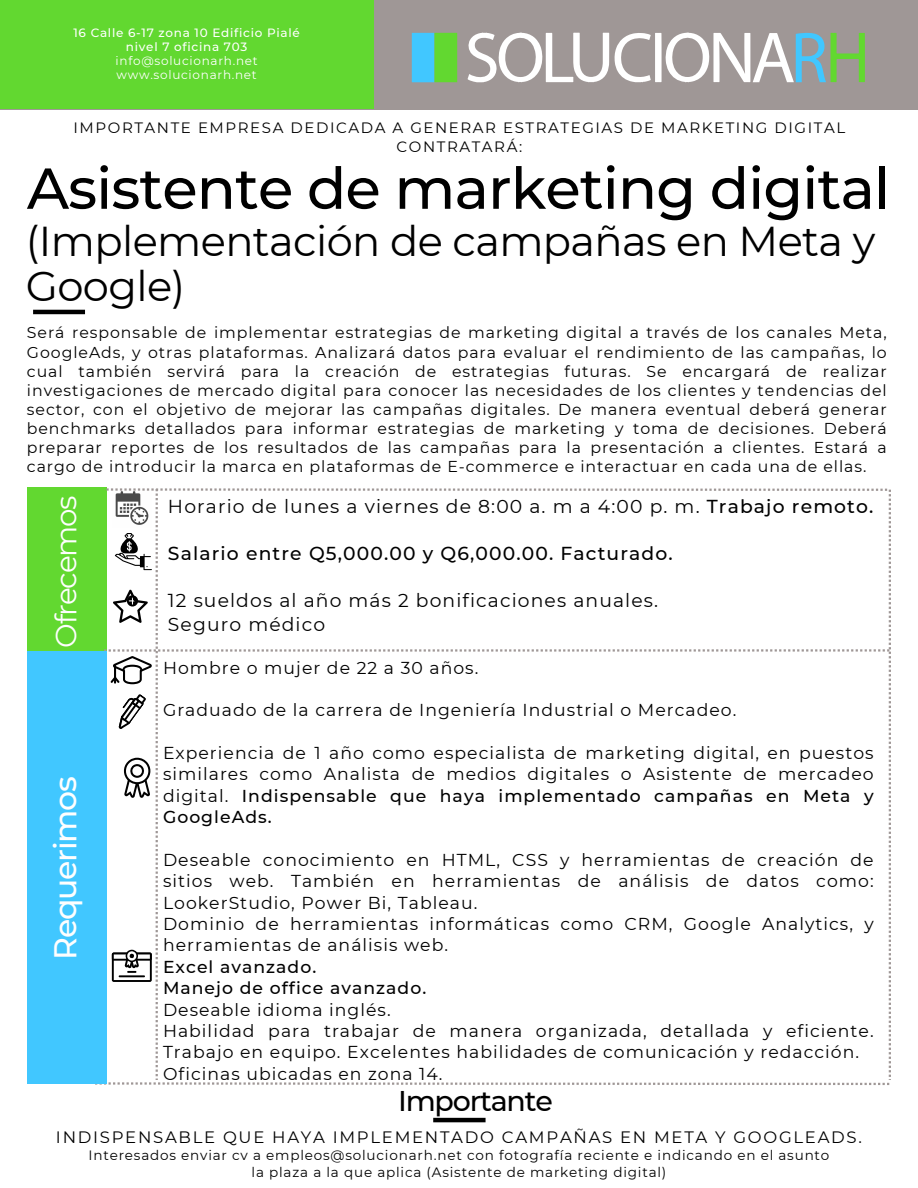
<style>
.page{position:relative;width:918px;height:1188px;background:#fff}
.page>*{position:absolute;margin:0;border:0;box-sizing:border-box;transform-origin:0 0}
.t1{font:500 57.6px "Montserrat";letter-spacing:-.015em;color:#000}
.t2{font:41.7px/45px "Montserrat";letter-spacing:-.015em;color:#000}
.t3{font:500 31.5px "Montserrat";letter-spacing:-.04em;color:#fefefe}
.t4{font:29.4px "Montserrat";letter-spacing:-.04em;color:#fefefe}
.t5{font:500 28.5px "Montserrat";letter-spacing:-.04em;color:#000}
.t6{font:18.75px/23.7px "Montserrat";letter-spacing:.06em;color:#000}
.t7{font:500 18.75px "Montserrat";letter-spacing:.06em;color:#000}
.t8{font:17.25px/21.3px "Montserrat";letter-spacing:.06em;color:#000;text-align:justify}
.t9{font:16.5px "Montserrat";letter-spacing:.105em;color:#000}
.t10{font:15.75px/19.2px "Montserrat";letter-spacing:.06em;color:#000;text-align:justify}
.t11{font:15px/19.2px "Montserrat";letter-spacing:.105em;color:#000;text-align:center}
.t12{font:13.5px/16.8px "Montserrat";letter-spacing:.06em;color:#000;text-align:center}
.t13{font:500 12px/14px "Montserrat";letter-spacing:.06em;color:#fff;text-align:center}
.t14{font:12px "Montserrat";letter-spacing:.06em;color:#fff}
.s1{font-weight:500}
</style>
<div class="page">
<hr style="left:33px;top:310px;width:52px;height:4px;background:#000">
<div style="left:0;top:0;width:918px;height:109px;background:#9f9796"></div>
<div style="left:0;top:0;width:373px;height:109px;background:#62d830"></div>
<svg style="left:412px;top:33px;width:45px;height:49px;background:#52cf96"></svg>
<svg style="left:467px;top:33px;width:398px;height:49px"></svg>
<div style="left:27px;top:488px;width:79px;height:168px;background:#62d830"></div>
<hr style="left:433px;top:1118px;width:53px;height:4px;background:#000">
<div style="left:27px;top:652px;width:79px;height:432px;background:#41c7ff"></div>
<svg style="left:95px;top:488px;width:796px;height:597px"></svg>
<p class="t13" style="left:73px;top:25px;width:228px">16 Calle 6-17 zona 10 Edificio Pialé nivel 7 oficina 703</p>
<p class="t14" style="left:116px;top:53px;width:144px">info@solucionarh.net</p>
<p class="t14" style="left:117px;top:67px;width:142px">www.solucionarh.net</p>
<p class="t11" style="left:74px;top:118px;width:773px">IMPORTANTE EMPRESA DEDICADA A GENERAR ESTRATEGIAS DE MARKETING DIGITAL<br>CONTRATARÁ:</p>
<h6 class="t1" style="left:27px;top:153px;width:865px">Asistente de marketing digital</h6>
<h6 class="t2" style="left:26px;top:218px;width:851px">(Implementación de campañas en Meta y<br>Google)</h6>
<p class="t10" style="left:27px;top:323px;width:861px">Será responsable de implementar estrategias de marketing digital a través de los canales Meta, GoogleAds, y otras plataformas. Analizará datos para evaluar el rendimiento de las campañas, lo cual también servirá para la creación de estrategias futuras. Se encargará de realizar investigaciones de mercado digital para conocer las necesidades de los clientes y tendencias del sector, con el objetivo de mejorar las campañas digitales. De manera eventual deberá generar benchmarks detallados para informar estrategias de marketing y toma de decisiones. Deberá preparar reportes de los resultados de las campañas para la presentación a clientes. Estará a cargo de introducir la marca en plataformas de E-commerce e interactuar en cada una de ellas.</p>
<p class="t4" style="left:48px;top:648px;width:154px;rotate:-90deg">Ofrecemos</p>
<p class="t6" style="left:168px;top:494px;width:707px">Horario de lunes a viernes de 8:00 a. m a 4:00 p. m. <span class="s1">Trabajo remoto.</span></p>
<h6 class="t7" style="left:168px;top:542px;width:506px">Salario entre Q5,000.00 y Q6,000.00. Facturado.</h6>
<h5 class="t6" style="left:168px;top:589px;width:492px">12 sueldos al año más 2 bonificaciones anuales.<br>Seguro médico</h5>
<h4 class="t3" style="left:46px;top:960px;width:185px;rotate:-90deg">Requerimos</h4>
<p class="t8" style="left:163px;top:657px;width:317px">Hombre o mujer de 22 a 30 años.</p>
<p class="t8" style="left:163px;top:700px;width:575px">Graduado de la carrera de Ingeniería Industrial o Mercadeo.</p>
<h3 class="t8" style="left:163px;top:742px;width:712px">Experiencia de 1 año como especialista de marketing digital, en puestos similares como Analista de medios digitales o Asistente de mercadeo digital. <span class="s1">Indispensable que haya implementado campañas en Meta y GoogleAds.</span></h3>
<p class="t8" style="left:163px;top:849px;width:712px;text-align:left">Deseable conocimiento en HTML, CSS y herramientas de creación de sitios web. También en herramientas de análisis de datos como:<br>LookerStudio, Power Bi, Tableau.<br>Dominio de herramientas informáticas como CRM, Google Analytics, y herramientas de análisis web.<br><span class="s1">Excel avanzado.<br>Manejo de office avanzado.<br></span>Deseable idioma inglés.<br>Habilidad para trabajar de manera organizada, detallada y eficiente.<br>Trabajo en equipo. Excelentes habilidades de comunicación y redacción.<br>Oficinas ubicadas en zona 14.</p>
<h2 class="t5" style="left:398px;top:1083px;width:156px">Importante</h2>
<p class="t9" style="left:56px;top:1127px;width:808px">INDISPENSABLE QUE HAYA IMPLEMENTADO CAMPAÑAS EN META Y GOOGLEADS.</p>
<h1 class="t12" style="left:89px;top:1147px;width:742px">Interesados enviar cv a empleos@solucionarh.net con fotografía reciente e indicando en el asunto la plaza a la que aplica (Asistente de marketing digital)</h1>
</div>
